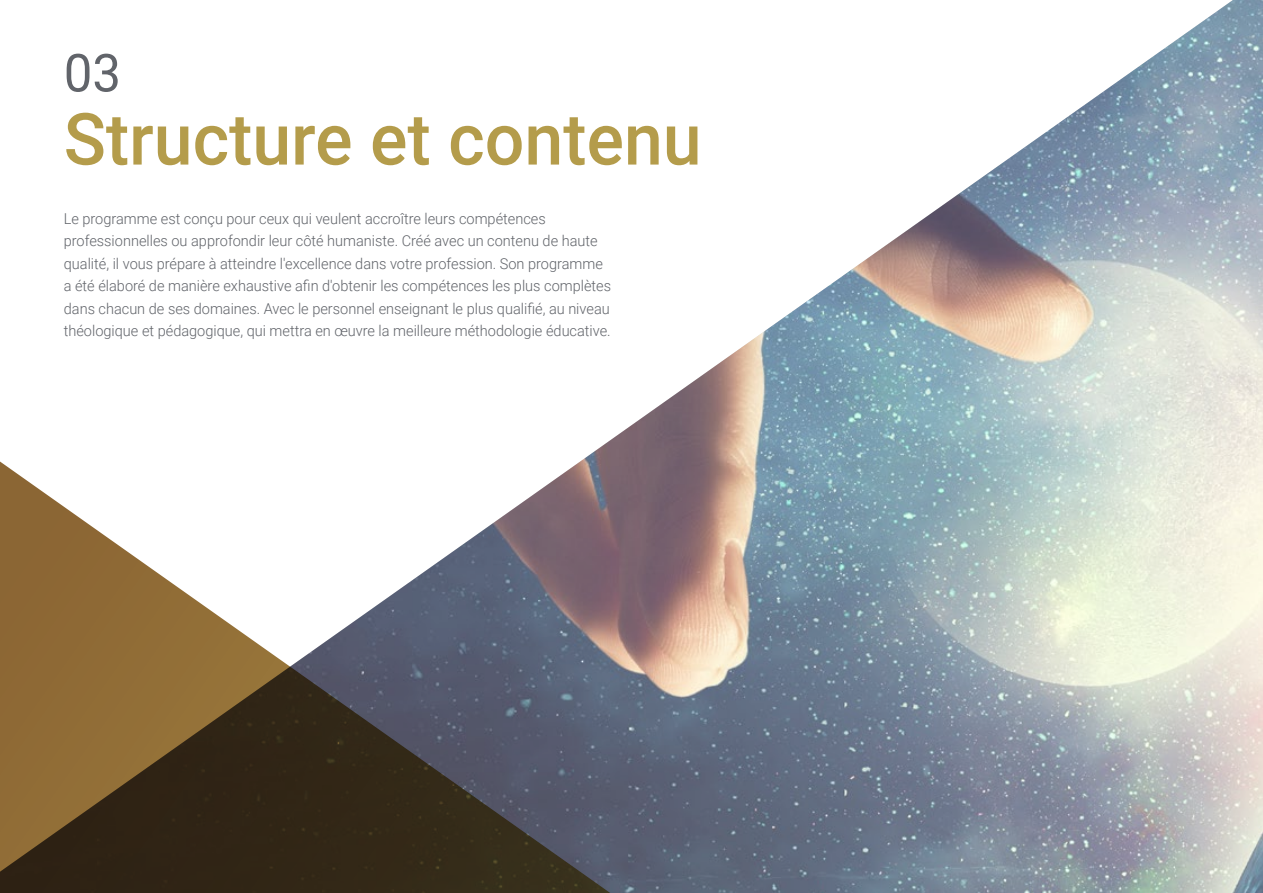
<style>
.page{position:relative;width:1263px;height:893px;background:#fff}
.page>*{position:absolute;margin:0;border:0;box-sizing:border-box;transform-origin:0 0}
.t1{font:500 72px "Roboto";color:#b49c4b}
.t2{font:52.5px "Roboto";color:#61646a}
.t3{font:300 15px/22.5px "Roboto";color:#61646a}
</style>
<div class="page">
<img style="left:602px;top:0;width:661px;height:893px">
<svg style="left:0;top:446px;width:640px;height:447px"></svg>
<h2 class="t2" style="left:64px;top:36px;width:59px">03</h2>
<h1 class="t1" style="left:64px;top:89px;width:639px">Structure et contenu</h1>
<p class="t3" style="left:64px;top:207px;width:549px">Le programme est conçu pour ceux qui veulent accroître leurs compétences professionnelles ou approfondir leur côté humaniste. Créé avec un contenu de haute qualité, il vous prépare à atteindre l'excellence dans votre profession. Son programme a été élaboré de manière exhaustive afin d'obtenir les compétences les plus complètes dans chacun de ses domaines. Avec le personnel enseignant le plus qualifié, au niveau théologique et pédagogique, qui mettra en œuvre la meilleure méthodologie éducative.</p>
</div>
